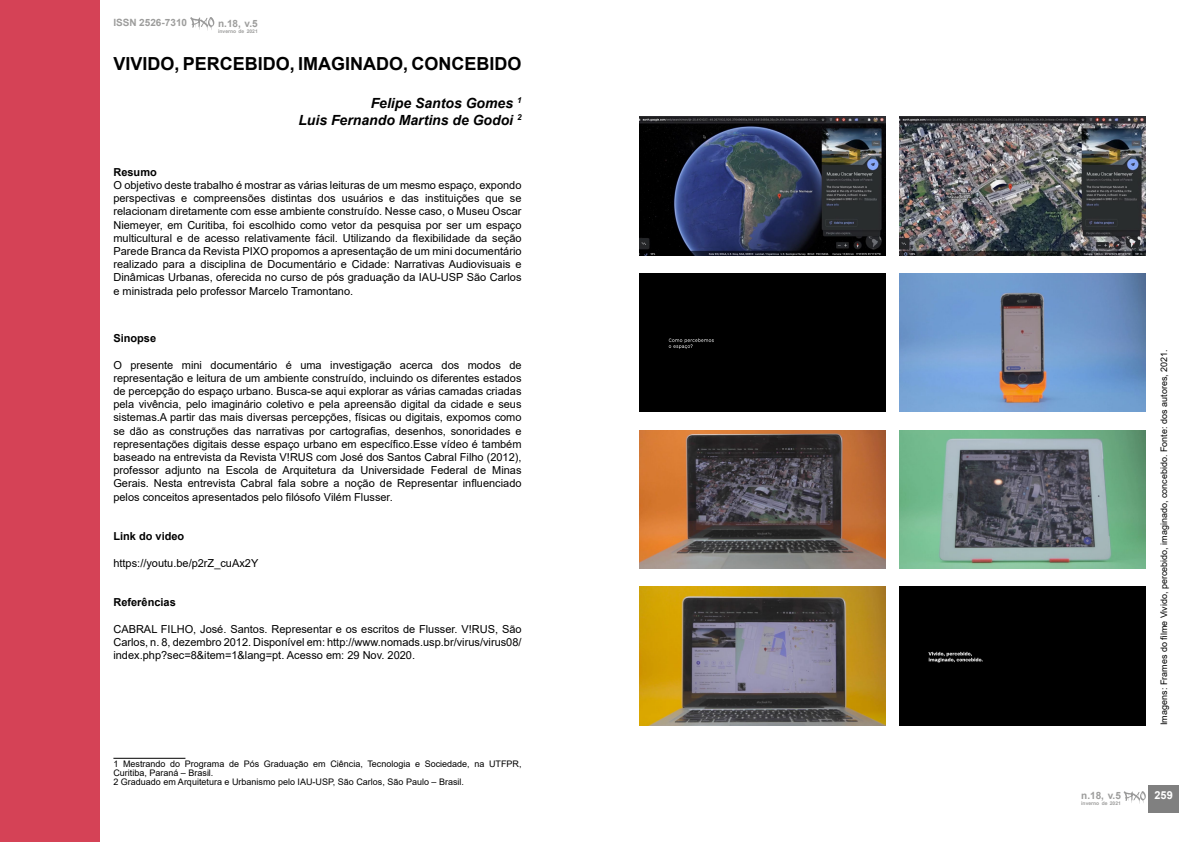
<style>
.page{position:relative;width:1191px;height:842px;background:#fff}
.page>*{position:absolute;margin:0;border:0;box-sizing:border-box;transform-origin:0 0}
.t1{font:700 18px "Arial";color:#000}
.t2{font:italic 700 14px/16.8px "Arial";color:#000;text-align:right}
.t3{font:11px/13.2px "Arial";color:#000;text-align:justify}
.t4{font:700 11px "Arial";color:#000}
.t5{font:700 11px "Arial";color:#fff}
.t6{font:700 10px "Arial";color:#9d9d9c}
.t7{font:9px/9px "Arial";color:#000}
.t8{font:700 5px "Arial";color:#9d9d9c}
</style>
<div class="page">
<div style="left:1148px;top:785px;width:30px;height:28px;background:#808080"></div>
<svg style="left:1123px;top:791px;width:22px;height:13px"></svg>
<div style="left:0;top:0;width:99px;height:842px;background:#d54256"></div>
<svg style="left:190px;top:17px;width:24px;height:14px"></svg>
<hr style="left:113px;top:758px;width:72px;height:1px;background:#000">
<img style="left:639px;top:117px;width:246px;height:138px">
<img style="left:900px;top:117px;width:245px;height:138px">
<div style="left:639px;top:274px;width:246px;height:138px;background:#000"></div>
<img style="left:900px;top:274px;width:245px;height:138px">
<img style="left:639px;top:430px;width:246px;height:138px">
<img style="left:900px;top:430px;width:245px;height:138px">
<img style="left:639px;top:587px;width:246px;height:138px">
<div style="left:900px;top:587px;width:245px;height:138px;background:#000"></div>
<p class="t6" style="left:113px;top:16px;width:75px">ISSN 2526-7310</p>
<p class="t6" style="left:218px;top:17px;width:41px">n.18, v.5</p>
<p class="t8" style="left:218px;top:28px;width:41px">inverno de 2021</p>
<h1 class="t1" style="left:113px;top:51px;width:410px">VIVIDO, PERCEBIDO, IMAGINADO, CONCEBIDO</h1>
<p class="t2" style="left:298px;top:95px;width:225px">Felipe Santos Gomes <sup>1<br></sup>Luis Fernando Martins de Godoi <sup>2</sup></p>
<p class="t4" style="left:113px;top:164px;width:45px">Resumo</p>
<p class="t3" style="left:113px;top:178px;width:410px">O objetivo deste trabalho é mostrar as várias leituras de um mesmo espaço, expondo perspectivas e compreensões distintas dos usuários e das instituições que se relacionam diretamente com esse ambiente construído. Nesse caso, o Museu Oscar Niemeyer, em Curitiba, foi escolhido como vetor da pesquisa por ser um espaço multicultural e de acesso relativamente fácil. Utilizando da flexibilidade da seção Parede Branca da Revista PIXO propomos a apresentação de um mini documentário realizado para a disciplina de Documentário e Cidade: Narrativas Audiovisuais e Dinâmicas Urbanas, oferecida no curso de pós graduação da IAU-USP São Carlos e ministrada pelo professor Marcelo Tramontano.</p>
<p class="t4" style="left:113px;top:331px;width:44px">Sinopse</p>
<p class="t3" style="left:113px;top:358px;width:410px">O presente mini documentário é uma investigação acerca dos modos de representação e leitura de um ambiente construído, incluindo os diferentes estados de percepção do espaço urbano. Busca-se aqui explorar as várias camadas criadas pela vivência, pelo imaginário coletivo e pela apreensão digital da cidade e seus sistemas.A partir das mais diversas percepções, físicas ou digitais, expomos como se dão as construções das narrativas por cartografias, desenhos, sonoridades e representações digitais desse espaço urbano em específico.Esse vídeo é também baseado na entrevista da Revista V!RUS com José dos Santos Cabral Filho (2012), professor adjunto na Escola de Arquitetura da Universidade Federal de Minas Gerais. Nesta entrevista Cabral fala sobre a noção de Representar influenciado pelos conceitos apresentados pelo filósofo Vilém Flusser.</p>
<p class="t4" style="left:113px;top:529px;width:72px">Link do video</p>
<p class="t3" style="left:113px;top:556px;width:146px">https://youtu.be/p2rZ_cuAx2Y</p>
<p class="t4" style="left:113px;top:595px;width:64px">Referências</p>
<p class="t3" style="left:113px;top:622px;width:410px">CABRAL FILHO, José. Santos. Representar e os escritos de Flusser. V!RUS, São Carlos, n. 8, dezembro 2012. Disponível em: http://www.nomads.usp.br/virus/virus08/ index.php?sec=8&amp;item=1&amp;lang=pt. Acesso em: 29 Nov. 2020.</p>
<p class="t7" style="left:113px;top:759px;width:410px">1 Mestrando do Programa de Pós Graduação em Ciência, Tecnologia e Sociedade, na UTFPR,<br>Curitiba, Paraná – Brasil.<br>2 Graduado em Arquitetura e Urbanismo pelo IAU-USP, São Carlos, São Paulo – Brasil.</p>
<p class="t6" style="left:1081px;top:788px;width:41px">n.18, v.5</p>
<p class="t8" style="left:1081px;top:799px;width:41px">inverno de 2021</p>
<p class="t7" style="left:1159px;top:725px;width:377px;rotate:-90deg">Imagens: Frames do filme Vivido, percebido, imaginado, concebido. Fonte: dos autores, 2021.</p>
<p class="t5" style="left:1154px;top:788px;width:20px">259</p>
</div>
